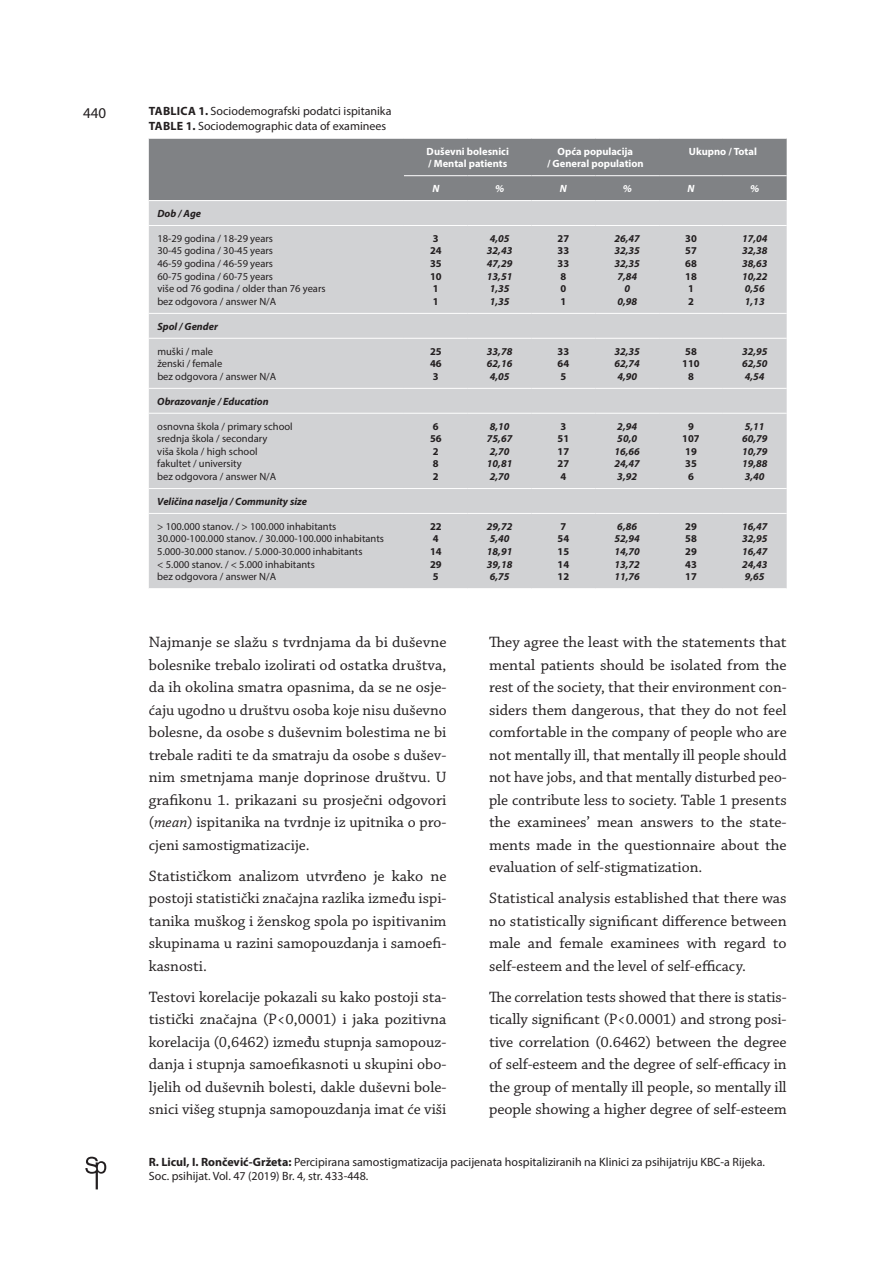
<style>
.page{position:relative;width:893px;height:1263px;background:#fff}
.page>*{position:absolute;margin:0;border:0;box-sizing:border-box;transform-origin:0 0}
.t1{font:15.75px/22.5px "Chaparral Pro";color:#231f20;text-align:justify}
.t2{font:15px "Myriad Pro";color:#231f20}
.t3{font:12px/14.4px "Myriad Pro";color:#231f20}
.t4{font:10.5px/12.6px "Myriad Pro";color:#231f20}
.t5{font:italic 700 10.5px/12.6px "Myriad Pro";color:#231f20}
.t6{font:700 10.5px/12.6px "Myriad Pro";color:#231f20}
.t7{font:700 10.5px/12.6px "Myriad Pro";color:#fff}
.t8{font:italic 700 10.5px "Myriad Pro";color:#fff}
.s1{font-weight:700}
.s2{font-style:italic}
</style>
<div class="page">
<svg style="left:85px;top:1157px;width:21px;height:32px"></svg>
<div style="left:149px;top:139px;width:638px;height:61px;background:#808285"></div>
<div style="left:149px;top:201px;width:638px;height:387px;background:#d1d2d4"></div>
<hr style="left:404px;top:175px;width:64px;height:1px;background:#fff">
<hr style="left:468px;top:175px;width:63px;height:1px;background:#fff">
<hr style="left:531px;top:175px;width:64px;height:1px;background:#fff">
<hr style="left:595px;top:175px;width:64px;height:1px;background:#fff">
<hr style="left:659px;top:175px;width:64px;height:1px;background:#fff">
<hr style="left:723px;top:175px;width:64px;height:1px;background:#fff">
<hr style="left:149px;top:225px;width:255px;height:1px;background:#fff">
<hr style="left:404px;top:225px;width:64px;height:1px;background:#fff">
<hr style="left:468px;top:225px;width:63px;height:1px;background:#fff">
<hr style="left:531px;top:225px;width:64px;height:1px;background:#fff">
<hr style="left:595px;top:225px;width:64px;height:1px;background:#fff">
<hr style="left:659px;top:225px;width:64px;height:1px;background:#fff">
<hr style="left:723px;top:225px;width:64px;height:1px;background:#fff">
<hr style="left:149px;top:313px;width:255px;height:1px;background:#fff">
<hr style="left:404px;top:313px;width:64px;height:1px;background:#fff">
<hr style="left:468px;top:313px;width:63px;height:1px;background:#fff">
<hr style="left:531px;top:313px;width:64px;height:1px;background:#fff">
<hr style="left:595px;top:313px;width:64px;height:1px;background:#fff">
<hr style="left:659px;top:313px;width:64px;height:1px;background:#fff">
<hr style="left:723px;top:313px;width:64px;height:1px;background:#fff">
<hr style="left:149px;top:338px;width:255px;height:1px;background:#fff">
<hr style="left:404px;top:338px;width:64px;height:1px;background:#fff">
<hr style="left:468px;top:338px;width:63px;height:1px;background:#fff">
<hr style="left:531px;top:338px;width:64px;height:1px;background:#fff">
<hr style="left:595px;top:338px;width:64px;height:1px;background:#fff">
<hr style="left:659px;top:338px;width:64px;height:1px;background:#fff">
<hr style="left:723px;top:338px;width:64px;height:1px;background:#fff">
<hr style="left:149px;top:388px;width:255px;height:1px;background:#fff">
<hr style="left:404px;top:388px;width:64px;height:1px;background:#fff">
<hr style="left:468px;top:388px;width:63px;height:1px;background:#fff">
<hr style="left:531px;top:388px;width:64px;height:1px;background:#fff">
<hr style="left:595px;top:388px;width:64px;height:1px;background:#fff">
<hr style="left:659px;top:388px;width:64px;height:1px;background:#fff">
<hr style="left:723px;top:388px;width:64px;height:1px;background:#fff">
<hr style="left:149px;top:413px;width:255px;height:1px;background:#fff">
<hr style="left:404px;top:413px;width:64px;height:1px;background:#fff">
<hr style="left:468px;top:413px;width:63px;height:1px;background:#fff">
<hr style="left:531px;top:413px;width:64px;height:1px;background:#fff">
<hr style="left:595px;top:413px;width:64px;height:1px;background:#fff">
<hr style="left:659px;top:413px;width:64px;height:1px;background:#fff">
<hr style="left:723px;top:413px;width:64px;height:1px;background:#fff">
<hr style="left:149px;top:488px;width:255px;height:1px;background:#fff">
<hr style="left:404px;top:488px;width:64px;height:1px;background:#fff">
<hr style="left:468px;top:488px;width:63px;height:1px;background:#fff">
<hr style="left:531px;top:488px;width:64px;height:1px;background:#fff">
<hr style="left:595px;top:488px;width:64px;height:1px;background:#fff">
<hr style="left:659px;top:488px;width:64px;height:1px;background:#fff">
<hr style="left:723px;top:488px;width:64px;height:1px;background:#fff">
<hr style="left:149px;top:513px;width:255px;height:1px;background:#fff">
<hr style="left:404px;top:513px;width:64px;height:1px;background:#fff">
<hr style="left:468px;top:513px;width:63px;height:1px;background:#fff">
<hr style="left:531px;top:513px;width:64px;height:1px;background:#fff">
<hr style="left:595px;top:513px;width:64px;height:1px;background:#fff">
<hr style="left:659px;top:513px;width:64px;height:1px;background:#fff">
<hr style="left:723px;top:513px;width:64px;height:1px;background:#fff">
<p class="t2" style="left:83px;top:103px;width:25px">440</p>
<p class="t3" style="left:149px;top:104px;width:244px"><span class="s1">TABLICA 1.</span> Sociodemografski podatci ispitanika<br><span class="s1">TABLE 1.</span> Sociodemographic data of examinees</p>
<p class="t7" style="left:427px;top:144px;width:84px">Duševni bolesnici / Mental patients</p>
<p class="t7" style="left:547px;top:144px;width:98px;text-align:center">Opća populacija<br>/ General population</p>
<p class="t7" style="left:689px;top:144px;width:70px">Ukupno / Total</p>
<p class="t8" style="left:432px;top:182px;width:8px">N</p>
<p class="t8" style="left:495px;top:182px;width:11px">%</p>
<p class="t8" style="left:560px;top:182px;width:8px">N</p>
<p class="t8" style="left:623px;top:182px;width:11px">%</p>
<p class="t8" style="left:687px;top:182px;width:8px">N</p>
<p class="t8" style="left:750px;top:182px;width:11px">%</p>
<p class="t5" style="left:157px;top:207px;width:45px">Dob / Age</p>
<p class="t4" style="left:157px;top:232px;width:170px">18-29 godina / 18-29 years<br>30-45 godina / 30-45 years<br>46-59 godina / 46-59 years<br>60-75 godina / 60-75 years<br>više od 76 godina / older than 76 years bez odgovora / answer N/A</p>
<p class="t6" style="left:430px;top:232px;width:13px">3<br>24<br>35<br>10<br>1<br>1</p>
<p class="t5" style="left:487px;top:232px;width:27px">4,05<br>32,43<br>47,29<br>13,51<br>1,35<br>1,35</p>
<p class="t6" style="left:558px;top:232px;width:13px">27<br>33<br>33<br>8<br>0<br>1</p>
<p class="t5" style="left:614px;top:232px;width:27px;text-align:center">26,47<br>32,35<br>32,35<br>7,84<br>0<br>0,98</p>
<p class="t6" style="left:685px;top:232px;width:13px">30<br>57<br>68<br>18<br>1<br>2</p>
<p class="t5" style="left:742px;top:232px;width:27px">17,04<br>32,38<br>38,63<br>10,22<br>0,56<br>1,13</p>
<p class="t5" style="left:157px;top:320px;width:62px">Spol / Gender</p>
<p class="t4" style="left:157px;top:345px;width:120px">muški / male<br>ženski / female<br>bez odgovora / answer N/A</p>
<p class="t6" style="left:430px;top:344px;width:13px;text-align:justify">25<br>46<br>3</p>
<p class="t5" style="left:487px;top:344px;width:27px;text-align:justify">33,78<br>62,16<br>4,05</p>
<p class="t6" style="left:558px;top:344px;width:13px;text-align:justify">33<br>64<br>5</p>
<p class="t5" style="left:614px;top:344px;width:27px;text-align:justify">32,35<br>62,74<br>4,90</p>
<p class="t6" style="left:682px;top:344px;width:19px;text-align:center">58<br>110<br>8</p>
<p class="t5" style="left:742px;top:344px;width:27px;text-align:justify">32,95<br>62,50<br>4,54</p>
<p class="t5" style="left:157px;top:395px;width:113px">Obrazovanje / Education</p>
<p class="t4" style="left:157px;top:420px;width:137px">osnovna škola / primary school srednja škola / secondary<br>viša škola / high school fakultet / university<br>bez odgovora / answer N/A</p>
<p class="t6" style="left:430px;top:419px;width:13px">6<br>56<br>2<br>8<br>2</p>
<p class="t5" style="left:487px;top:419px;width:27px">8,10<br>75,67<br>2,70<br>10,81<br>2,70</p>
<p class="t6" style="left:558px;top:419px;width:13px">3<br>51<br>17<br>27<br>4</p>
<p class="t5" style="left:614px;top:419px;width:27px">2,94<br>50,0<br>16,66<br>24,47<br>3,92</p>
<p class="t6" style="left:682px;top:419px;width:19px;text-align:center">9<br>107<br>19<br>35<br>6</p>
<p class="t5" style="left:742px;top:419px;width:27px">5,11<br>60,79<br>10,79<br>19,88<br>3,40</p>
<p class="t5" style="left:157px;top:495px;width:151px">Veličina naselja / Community size</p>
<p class="t4" style="left:157px;top:520px;width:228px">&gt; 100.000 stanov. / &gt; 100.000 inhabitants 30.000-100.000 stanov. / 30.000-100.000 inhabitants 5.000-30.000 stanov. / 5.000-30.000 inhabitants<br>&lt; 5.000 stanov. / &lt; 5.000 inhabitants<br>bez odgovora / answer N/A</p>
<p class="t6" style="left:430px;top:520px;width:13px">22<br>4<br>14<br>29<br>5</p>
<p class="t5" style="left:487px;top:520px;width:27px">29,72<br>5,40<br>18,91<br>39,18<br>6,75</p>
<p class="t6" style="left:558px;top:520px;width:13px">7<br>54<br>15<br>14<br>12</p>
<p class="t5" style="left:614px;top:520px;width:27px">6,86<br>52,94<br>14,70<br>13,72<br>11,76</p>
<p class="t6" style="left:685px;top:520px;width:13px;text-align:justify">29<br>58<br>29<br>43<br>17</p>
<p class="t5" style="left:742px;top:520px;width:27px;text-align:justify">16,47<br>32,95<br>16,47<br>24,43<br>9,65</p>
<p class="t1" style="left:149px;top:631px;width:299px">Najmanje se slažu s tvrdnjama da bi duševne bolesnike trebalo izolirati od ostatka društva, da ih okolina smatra opasnima, da se ne osje&shy;ćaju ugodno u društvu osoba koje nisu duševno bolesne, da osobe s duševnim bolestima ne bi trebale raditi te da smatraju da osobe s dušev&shy;nim smetnjama manje doprinose društvu. U grafikonu 1. prikazani su prosječni odgovori (<span class="s2">mean</span>) ispitanika na tvrdnje iz upitnika o pro&shy;cjeni samostigmatizacije.</p>
<p class="t1" style="left:149px;top:865px;width:299px">Statističkom analizom utvrđeno je kako ne postoji statistički značajna razlika između ispi&shy;tanika muškog i ženskog spola po ispitivanim skupinama u razini samopouzdanja i samoefi&shy;kasnosti.</p>
<p class="t1" style="left:149px;top:986px;width:299px">Testovi korelacije pokazali su kako postoji sta&shy;tistički značajna (P&lt;0,0001) i jaka pozitivna korelacija (0,6462) između stupnja samopouz&shy;danja i stupnja samoefikasnoti u skupini obo&shy;ljelih od duševnih bolesti, dakle duševni bole&shy;snici višeg stupnja samopouzdanja imat će viši</p>
<p class="t1" style="left:489px;top:631px;width:299px">They agree the least with the statements that mental patients should be isolated from the rest of the society, that their environment con&shy;siders them dangerous, that they do not feel comfortable in the company of people who are not mentally ill, that mentally ill people should not have jobs, and that mentally disturbed peo&shy;ple contribute less to society. Table 1 presents the examinees’ mean answers to the state&shy;ments made in the questionnaire about the evaluation of self-stigmatization.</p>
<p class="t1" style="left:489px;top:887px;width:299px">Statistical analysis established that there was no statistically significant difference between male and female examinees with regard to self-esteem and the level of self-efficacy.</p>
<p class="t1" style="left:489px;top:986px;width:299px">The correlation tests showed that there is statis&shy;tically significant (P&lt;0.0001) and strong posi&shy;tive correlation (0.6462) between the degree of self-esteem and the degree of self-efficacy in the group of mentally ill people, so mentally ill people showing a higher degree of self-esteem</p>
<p class="t3" style="left:149px;top:1154px;width:618px"><span class="s1">R. Licul, I. Rončević-Gržeta:</span> Percipirana samostigmatizacija pacijenata hospitaliziranih na Klinici za psihijatriju KBC-a Rijeka.<br>Soc. psihijat. Vol. 47 (2019) Br. 4, str. 433-448.</p>
</div>
